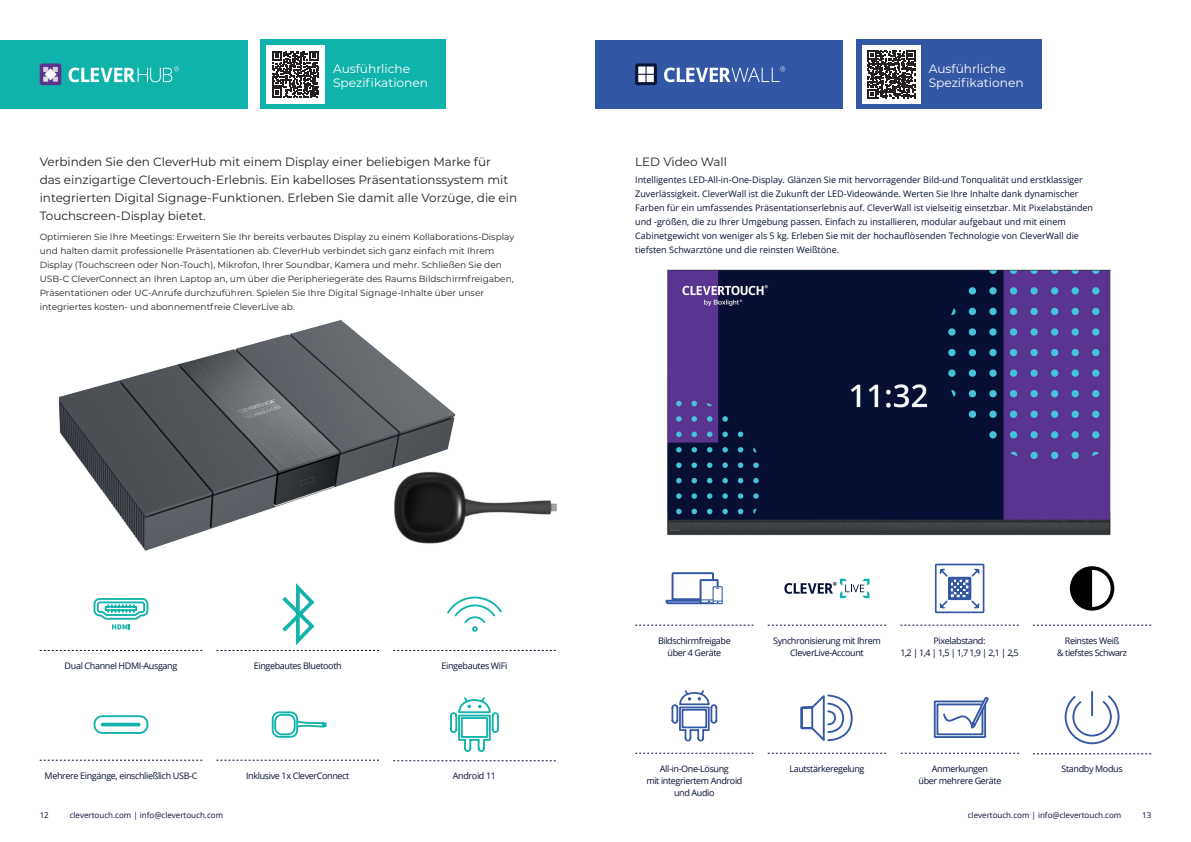
<style>
.page{position:relative;width:1191px;height:842px;background:#fff}
.page>*{position:absolute;margin:0;border:0;box-sizing:border-box;transform-origin:0 0}
.t1{font:12.2px/14.2px "Montserrat";color:#fff}
.Intro_Paragraph_Blac{font:12px/18px "Montserrat";color:#231f20}
.Body_Copy{font:9px/14px "Open Sans";color:#071034}
.Intro_Paragraph_Blac-2{font:9px/14px "Montserrat";color:#231f20}
.Icon_Notes_Blue{font:9px/12px "Open Sans";letter-spacing:-.04em;color:#071034;text-align:center}
.Icon_Notes{font:9px/12px "Open Sans";letter-spacing:-.04em;color:#071034;text-align:center}
.t2{font:8px "Open Sans";color:#071034}
</style>
<div class="page">
<img style="left:58px;top:320px;width:368px;height:231px">
<div style="left:0;top:40px;width:247px;height:69px;background:#10b3ab"></div>
<div style="left:261px;top:40px;width:185px;height:69px;background:#10b3ab"></div>
<div style="left:595px;top:40px;width:248px;height:69px;background:#3257a5"></div>
<div style="left:856px;top:40px;width:186px;height:69px;background:#3257a5"></div>
<svg style="left:69px;top:66px;width:110px;height:16px"></svg>
<div style="left:40px;top:63px;width:21px;height:22px;background:#5b348e;border-radius:3px"></div>
<svg style="left:43px;top:67px;width:15px;height:15px"></svg>
<svg style="left:664px;top:66px;width:121px;height:16px"></svg>
<svg style="left:635px;top:63px;width:22px;height:22px"></svg>
<div style="left:638px;top:66px;width:7px;height:8px;background:#fff"></div>
<div style="left:646px;top:66px;width:8px;height:8px;background:#fff"></div>
<div style="left:638px;top:75px;width:7px;height:7px;background:#fff"></div>
<div style="left:646px;top:75px;width:8px;height:7px;background:#fff"></div>
<svg style="left:40px;top:650px;width:162px;height:1px"></svg>
<svg style="left:767px;top:753px;width:119px;height:1px"></svg>
<svg style="left:40px;top:760px;width:162px;height:1px"></svg>
<svg style="left:1033px;top:753px;width:118px;height:1px"></svg>
<svg style="left:216px;top:760px;width:163px;height:1px"></svg>
<svg style="left:393px;top:760px;width:163px;height:1px"></svg>
<svg style="left:393px;top:650px;width:163px;height:1px"></svg>
<svg style="left:900px;top:753px;width:119px;height:1px"></svg>
<svg style="left:93px;top:598px;width:56px;height:31px"></svg>
<svg style="left:800px;top:694px;width:53px;height:48px"></svg>
<svg style="left:93px;top:715px;width:56px;height:19px"></svg>
<svg style="left:271px;top:711px;width:56px;height:27px"></svg>
<svg style="left:933px;top:697px;width:56px;height:41px"></svg>
<svg style="left:450px;top:697px;width:49px;height:55px"></svg>
<svg style="left:1064px;top:691px;width:56px;height:54px"></svg>
<svg style="left:216px;top:583px;width:163px;height:68px"></svg>
<svg style="left:464px;top:623px;width:21px;height:9px"></svg>
<img style="left:667px;top:269px;width:444px;height:267px">
<img style="left:346px;top:390px;width:211px;height:233px">
<svg style="left:767px;top:625px;width:119px;height:1px"></svg>
<svg style="left:900px;top:625px;width:118px;height:1px"></svg>
<svg style="left:1033px;top:625px;width:118px;height:1px"></svg>
<svg style="left:635px;top:753px;width:118px;height:1px"></svg>
<svg style="left:635px;top:625px;width:118px;height:1px"></svg>
<svg style="left:665px;top:572px;width:57px;height:33px"></svg>
<div style="left:935px;top:564px;width:49px;height:49px;border:2px solid #3357a4"></div>
<svg style="left:939px;top:568px;width:41px;height:41px"></svg>
<div style="left:1069px;top:566px;width:45px;height:45px;background:#000001;border-radius:50%"></div>
<svg style="left:1092px;top:570px;width:18px;height:37px"></svg>
<svg style="left:671px;top:690px;width:47px;height:52px"></svg>
<svg style="left:784px;top:579px;width:85px;height:19px"></svg>
<div style="left:266px;top:45px;width:58px;height:58px;background:#fff"></div>
<svg style="left:272px;top:51px;width:47px;height:47px"></svg>
<div style="left:862px;top:45px;width:58px;height:58px;background:#fff"></div>
<svg style="left:867px;top:50px;width:48px;height:48px"></svg>
<p class="t1" style="left:333px;top:61px;width:97px">Ausführliche<br>Spezifikationen</p>
<p class="t1" style="left:928px;top:61px;width:96px">Ausführliche<br>Spezifikationen</p>
<p class="Intro_Paragraph_Blac" style="left:40px;top:153px;width:479px">Verbinden Sie den CleverHub mit einem Display einer beliebigen Marke für<br>das einzigartige Clevertouch-Erlebnis. Ein kabelloses Präsentationssystem mit integrierten Digital Signage-Funktionen. Erleben Sie damit alle Vorzüge, die ein Touchscreen-Display bietet.</p>
<p class="Intro_Paragraph_Blac-2" style="left:40px;top:230px;width:476px">Optimieren Sie Ihre Meetings: Erweitern Sie Ihr bereits verbautes Display zu einem Kollaborations-Display und halten damit professionelle Präsentationen ab. CleverHub verbindet sich ganz einfach mit Ihrem Display (Touchscreen oder Non-Touch), Mikrofon, Ihrer Soundbar, Kamera und mehr. Schließen Sie den USB-C CleverConnect an Ihren Laptop an, um über die Peripheriegeräte des Raums Bildschirmfreigaben, Präsentationen oder UC-Anrufe durchzuführen. Spielen Sie Ihre Digital Signage-Inhalte über unser integriertes kosten- und abonnementfreie CleverLive ab.</p>
<p class="Intro_Paragraph_Blac" style="left:635px;top:153px;width:93px">LED Video Wall</p>
<p class="Body_Copy" style="left:635px;top:173px;width:459px">Intelligentes LED-All-in-One-Display. Glänzen Sie mit hervorragender Bild-und Tonqualität und erstklassiger Zuverlässigkeit. CleverWall ist die Zukunft der LED-Videowände. Werten Sie Ihre Inhalte dank dynamischer Farben für ein umfassendes Präsentationserlebnis auf. CleverWall ist vielseitig einsetzbar. Mit Pixelabständen und -größen, die zu Ihrer Umgebung passen. Einfach zu installieren, modular aufgebaut und mit einem Cabinetgewicht von weniger als 5 kg. Erleben Sie mit der hochauflösenden Technologie von CleverWall die tiefsten Schwarztöne und die reinsten Weißtöne.</p>
<p class="Icon_Notes" style="left:65px;top:659px;width:114px">Dual Channel HDMI-Ausgang</p>
<p class="Icon_Notes" style="left:45px;top:769px;width:154px">Mehrere Eingänge, einschließlich USB-C</p>
<p class="Icon_Notes" style="left:254px;top:659px;width:89px">Eingebautes Bluetooth</p>
<p class="Icon_Notes" style="left:441px;top:659px;width:67px">Eingebautes WiFi</p>
<p class="Icon_Notes" style="left:246px;top:769px;width:105px">Inklusive 1x CleverConnect</p>
<p class="Icon_Notes" style="left:453px;top:770px;width:45px">Android 11</p>
<p class="Icon_Notes_Blue" style="left:658px;top:634px;width:74px">Bildschirmfreigabe über 4 Geräte</p>
<p class="Icon_Notes_Blue" style="left:773px;top:634px;width:109px">Synchronisierung mit Ihrem<br>CleverLive-Account</p>
<p class="Icon_Notes_Blue" style="left:900px;top:634px;width:120px">Pixelabstand:<br>1,2 | 1,4 | 1,5 | 1,7 1,9 | 2,1 | 2,5</p>
<p class="Icon_Notes_Blue" style="left:1057px;top:634px;width:72px">Reinstes Weiß<br>&amp; tiefstes Schwarz</p>
<p class="Icon_Notes_Blue" style="left:646px;top:762px;width:98px">All-in-One-Lösung<br>mit integriertem Android und Audio</p>
<p class="Icon_Notes" style="left:789px;top:762px;width:77px">Lautstärkeregelung</p>
<p class="Icon_Notes" style="left:918px;top:762px;width:84px">Anmerkungen<br>über mehrere Geräte</p>
<p class="Icon_Notes" style="left:1061px;top:763px;width:63px">Standby Modus</p>
<p class="t2" style="left:40px;top:809px;width:11px">12</p>
<p class="t2" style="left:70px;top:809px;width:155px">clevertouch.com | info@clevertouch.com</p>
<p class="t2" style="left:967px;top:809px;width:155px">clevertouch.com | info@clevertouch.com</p>
<p class="t2" style="left:1142px;top:809px;width:11px">13</p>
</div>
